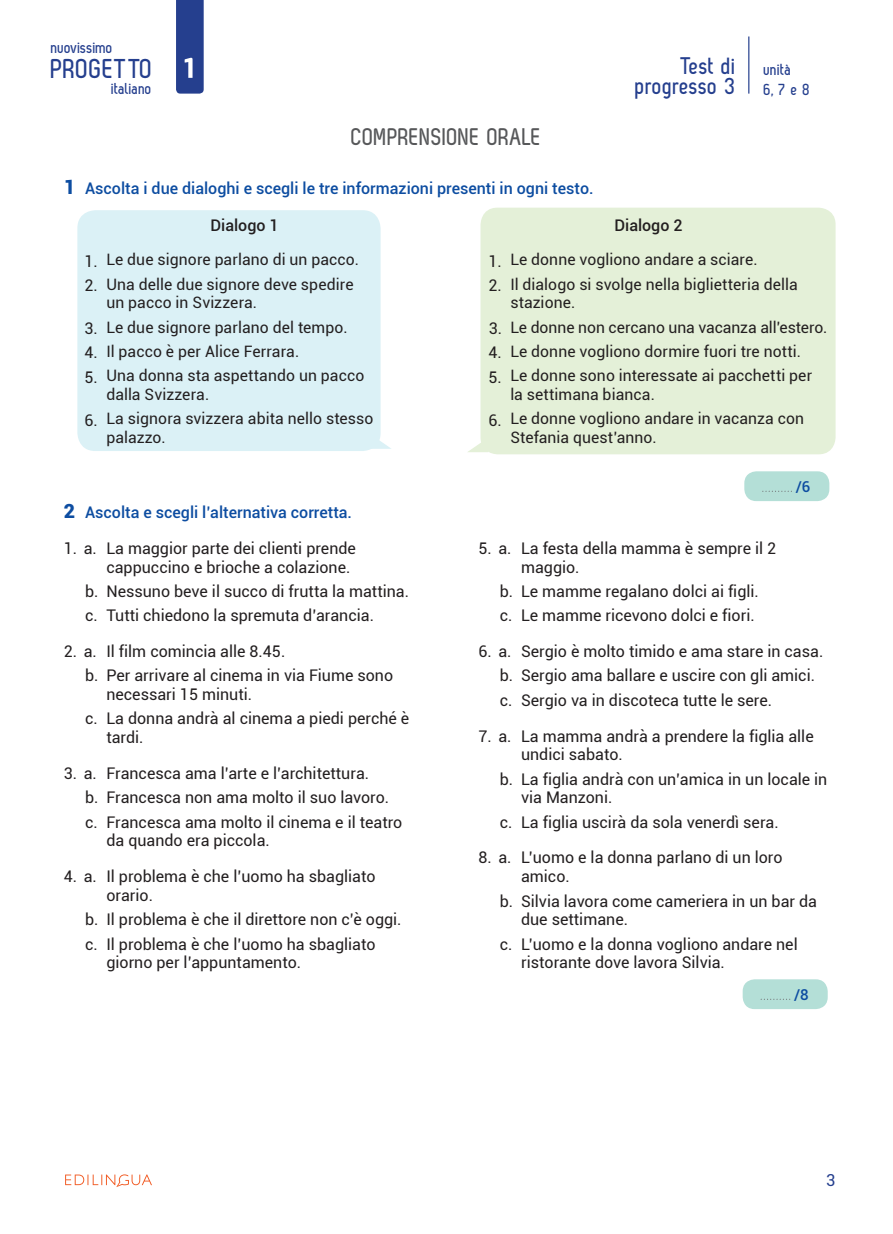
<style>
.page{position:relative;width:893px;height:1234px;background:#fff}
.page>*{position:absolute;margin:0;border:0;box-sizing:border-box;transform-origin:0 0}
.t1{font:700 27.15px "Zag";letter-spacing:.02em;color:#253f8e}
.t2{font:700 24px "Zag";letter-spacing:.01em;color:#57585a}
.t3{font:700 24px/19.5px "Zag";letter-spacing:.01em;color:#253f8e;text-align:right}
.t4{font:700 16.5px/19.5px "Zag";letter-spacing:.005em;color:#253f8e}
.t5{font:16.5px "Roboto";color:#253f8e}
.t6{font:700 16.35px "Zag";letter-spacing:.005em;color:#253f8e}
.t7{font:16.05px/24.3px "Roboto";color:#231f20}
.t8{font:500 16.05px "Roboto";color:#0d4da1}
.t9{font:500 16.05px "Roboto";color:#231f20}
.t10{font:15.75px/18.8px "Roboto";letter-spacing:.005em;color:#231f20}
.t11{font:500 15px "Roboto";color:#0d4da1}
.s1{font-weight:900;font-size:19.5px}
.s2{font-size:16.05px}
</style>
<div class="page">
<svg style="left:468px;top:443px;width:20px;height:9px"></svg>
<div style="left:480px;top:207px;width:356px;height:247px;background:#e4f0d8;border-radius:17px"></div>
<div style="left:77px;top:210px;width:304px;height:241px;background:#dbf1f6;border-radius:18px"></div>
<svg style="left:374px;top:436px;width:16px;height:12px"></svg>
<div style="left:744px;top:471px;width:85px;height:30px;background:#b4dfd7;border-radius:12px"></div>
<div style="left:743px;top:979px;width:85px;height:29px;background:#b4dfd7;border-radius:12px"></div>
<svg style="left:176px;top:0;width:28px;height:94px;background:#314994"></svg>
<hr style="left:748px;top:36px;width:1px;height:58px;background:#253f8e">
<svg style="left:65px;top:1174px;width:87px;height:12px"></svg>
<p class="t4" style="left:51px;top:38px;width:64px">nuovissimo</p>
<h1 class="t1" style="left:51px;top:53px;width:103px">Progetto</h1>
<p class="t6" style="left:112px;top:79px;width:42px">italiano</p>
<h2 class="t3" style="left:636px;top:56px;width:102px">Test di progresso 3</h2>
<p class="t4" style="left:764px;top:59px;width:48px">unità<br>6, 7 e 8</p>
<h2 class="t2" style="left:351px;top:124px;width:192px">COMPRENSIONE ORALE</h2>
<p class="t8" style="left:64px;top:177px;width:531px"><span class="s1">1</span> Ascolta i due dialoghi e scegli le tre informazioni presenti in ogni testo.</p>
<p class="t9" style="left:210px;top:214px;width:70px">Dialogo 1</p>
<p class="t10" style="left:85px;top:250px;width:276px"><span class="s2">1.</span> Le due signore parlano di un pacco.</p>
<p class="t10" style="left:106px;top:274px;width:249px;text-indent:-22px"><span class="s2">2.</span> Una delle due signore deve spedire un pacco in Svizzera.</p>
<p class="t10" style="left:85px;top:317px;width:265px"><span class="s2">3.</span> Le due signore parlano del tempo.</p>
<p class="t10" style="left:85px;top:341px;width:216px"><span class="s2">4.</span> Il pacco è per Alice Ferrara.</p>
<p class="t10" style="left:106px;top:365px;width:259px;text-indent:-22px"><span class="s2">5.</span> Una donna sta aspettando un pacco dalla Svizzera.</p>
<p class="t10" style="left:106px;top:408px;width:268px;text-indent:-22px"><span class="s2">6.</span> La signora svizzera abita nello stesso palazzo.</p>
<p class="t9" style="left:614px;top:214px;width:70px">Dialogo 2</p>
<p class="t10" style="left:488px;top:250px;width:271px"><span class="s2">1.</span> Le donne vogliono andare a sciare.</p>
<p class="t10" style="left:510px;top:274px;width:289px;text-indent:-22px"><span class="s2">2.</span> Il dialogo si svolge nella biglietteria della stazione.</p>
<p class="t10" style="left:489px;top:317px;width:340px"><span class="s2">3.</span> Le donne non cercano una vacanza all'estero.</p>
<p class="t10" style="left:488px;top:341px;width:314px"><span class="s2">4.</span> Le donne vogliono dormire fuori tre notti.</p>
<p class="t10" style="left:510px;top:365px;width:303px;text-indent:-22px"><span class="s2">5.</span> Le donne sono interessate ai pacchetti per la settimana bianca.</p>
<p class="t10" style="left:510px;top:408px;width:295px;text-indent:-22px"><span class="s2">6.</span> Le donne vogliono andare in vacanza con<br>Stefania quest'anno.</p>
<p class="t8" style="left:64px;top:501px;width:290px"><span class="s1">2</span> Ascolta e scegli l’alternativa corretta.</p>
<p class="t7" style="left:106px;top:538px;width:251px;line-height:18.8px;text-indent:-43px">1. a. La maggior parte dei clienti prende cappuccino e brioche a colazione.</p>
<p class="t7" style="left:85px;top:578px;width:325px">b. Nessuno beve il succo di frutta la mattina. c. Tutti chiedono la spremuta d’arancia.</p>
<p class="t7" style="left:85px;top:638px;width:310px;text-indent:-21px">2. a. Il film comincia alle 8.45.<br>b. Per arrivare al cinema in via Fiume sono</p>
<p class="t7" style="left:85px;top:681px;width:326px;text-indent:21px">necessari 15 minuti.<br>c. La donna andrà al cinema a piedi perché è</p>
<p class="t7" style="left:106px;top:724px;width:39px">tardi.</p>
<p class="t7" style="left:85px;top:760px;width:319px;text-indent:-21px">3. a. Francesca ama l’arte e l’architettura.<br>b. Francesca non ama molto il suo lavoro. c. Francesca ama molto il cinema e il teatro</p>
<p class="t7" style="left:106px;top:827px;width:165px">da quando era piccola.</p>
<p class="t7" style="left:106px;top:866px;width:271px;line-height:18.8px;text-indent:-43px">4. a. Il problema è che l’uomo ha sbagliato orario.</p>
<p class="t7" style="left:85px;top:906px;width:318px">b. Il problema è che il direttore non c’è oggi. c. Il problema è che l’uomo ha sbagliato</p>
<p class="t7" style="left:106px;top:949px;width:196px">giorno per l’appuntamento.</p>
<p class="t11" style="left:796px;top:476px;width:16px">/6</p>
<p class="t7" style="left:521px;top:538px;width:257px;line-height:18.8px;text-indent:-43px">5. a. La festa della mamma è sempre il 2 maggio.</p>
<p class="t7" style="left:500px;top:578px;width:261px">b. Le mamme regalano dolci ai figli. c. Le mamme ricevono dolci e fiori.</p>
<p class="t7" style="left:500px;top:638px;width:325px;text-indent:-21px">6. a. Sergio è molto timido e ama stare in casa. b. Sergio ama ballare e uscire con gli amici. c. Sergio va in discoteca tutte le sere.</p>
<p class="t7" style="left:521px;top:725px;width:294px;line-height:18.8px;text-indent:-43px">7. a. La mamma andrà a prendere la figlia alle undici sabato.</p>
<p class="t7" style="left:521px;top:768px;width:308px;line-height:18.8px;text-indent:-21px">b. La figlia andrà con un’amica in un locale in via Manzoni.</p>
<p class="t7" style="left:500px;top:809px;width:280px">c. La figlia uscirà da sola venerdì sera.</p>
<p class="t7" style="left:521px;top:847px;width:263px;line-height:18.8px;text-indent:-43px">8. a. L’uomo e la donna parlano di un loro amico.</p>
<p class="t7" style="left:521px;top:890px;width:298px;line-height:18.8px;text-indent:-21px">b. Silvia lavora come cameriera in un bar da due settimane.</p>
<p class="t7" style="left:521px;top:933px;width:278px;line-height:18.8px;text-indent:-21px">c. L’uomo e la donna vogliono andare nel ristorante dove lavora Silvia.</p>
<p class="t11" style="left:794px;top:983px;width:16px">/8</p>
<p class="t5" style="left:826px;top:1168px;width:11px">3</p>
</div>
